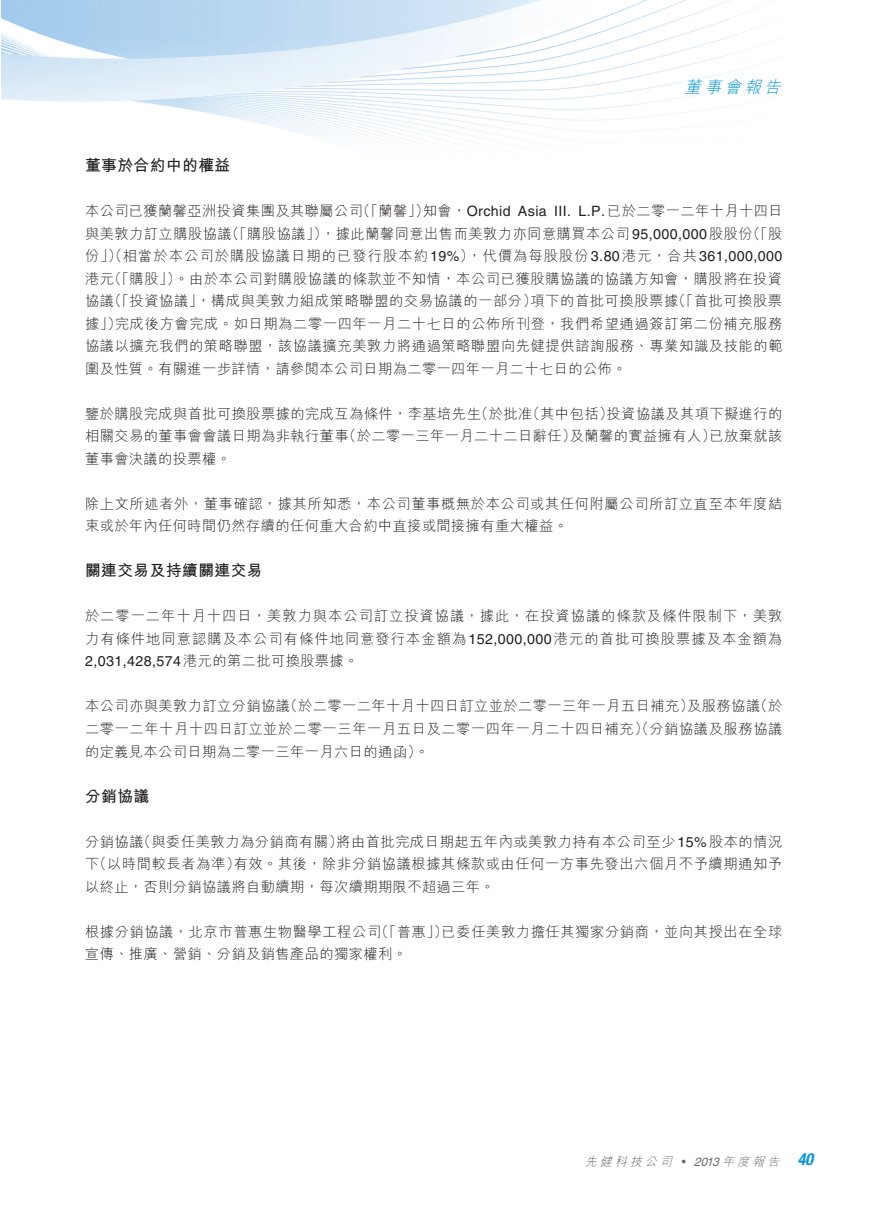
<style>
.page{position:relative;width:893px;height:1212px;background:#fff}
.page>*{position:absolute;margin:0;border:0;box-sizing:border-box;transform-origin:0 0}
.t1{font:italic 300 16.5px "M Hei HK";color:#0696d7}
._3__標題{font:700 15.75px "M Hei HK";letter-spacing:.03em;color:#231f20}
._1__內文{font:300 14.25px/22.5px "M Hei HK";letter-spacing:.04em;color:#231f20;text-align:justify}
.t2{font:italic 300 12px "M Hei HK";color:#636366}
.s1{font-family:"Helvetica LT Std";font-weight:400}
.s2{font-family:"Helvetica LT Std";font-weight:400;font-style:normal;font-stretch:condensed}
.s3{font-family:"Helvetica LT Std";font-weight:400;color:#6c6d70}
.s4{color:#6c6d70}
.s5{font-family:"Helvetica Neue LT Std";font-weight:700;font-stretch:condensed;font-size:16.5px;color:#0696d7}
</style>
<div class="page">
<img style="left:2px;top:0;width:759px;height:142px">
<p class="t1" style="left:684px;top:78px;width:102px">董事會報告</p>
<p class="_3__標題" style="left:85px;top:154px;width:147px">董事於合約中的權益</p>
<p class="_1__內文" style="left:85px;top:200px;width:699px">本公司已獲蘭馨亞洲投資集團及其聯屬公司（「蘭馨」）知會，<span class="s1">Orchid Asia III. L.P.</span>已於二零一二年十月十四日與美敦力訂立購股協議（「購股協議」），據此蘭馨同意出售而美敦力亦同意購買本公司<span class="s1">95,000,000</span>股股份（「股份」）（相當於本公司於購股協議日期的已發行股本約<span class="s1">19%</span>），代價為每股股份<span class="s1">3.80</span>港元，合共<span class="s1">361,000,000</span>港元（「購股」）。由於本公司對購股協議的條款並不知情，本公司已獲股購協議的協議方知會，購股將在投資協議（「投資協議」，構成與美敦力組成策略聯盟的交易協議的一部分）項下的首批可換股票據（「首批可換股票據」）完成後方會完成。如日期為二零一四年一月二十七日的公佈所刊登，我們希望通過簽訂第二份補充服務協議以擴充我們的策略聯盟，該協議擴充美敦力將通過策略聯盟向先健提供諮詢服務、專業知識及技能的範圍及性質。有關進一步詳情，請參閱本公司日期為二零一四年一月二十七日的公佈。</p>
<p class="_1__內文" style="left:85px;top:402px;width:699px">鑒於購股完成與首批可換股票據的完成互為條件，李基培先生（於批准（其中包括）投資協議及其項下擬進行的相關交易的董事會會議日期為非執行董事（於二零一三年一月二十二日辭任）及蘭馨的實益擁有人）已放棄就該董事會決議的投票權。</p>
<p class="_1__內文" style="left:85px;top:492px;width:699px">除上文所述者外，董事確認，據其所知悉，本公司董事概無於本公司或其任何附屬公司所訂立直至本年度結束或於年內任何時間仍然存續的任何重大合約中直接或間接擁有重大權益。</p>
<p class="_3__標題" style="left:85px;top:559px;width:179px">關連交易及持續關連交易</p>
<p class="_1__內文" style="left:85px;top:605px;width:699px">於二零一二年十月十四日，美敦力與本公司訂立投資協議，據此，在投資協議的條款及條件限制下，美敦力有條件地同意認購及本公司有條件地同意發行本金額為<span class="s1">152,000,000</span>港元的首批可換股票據及本金額為<span class="s1">2,031,428,574</span>港元的第二批可換股票據。</p>
<p class="_1__內文" style="left:85px;top:695px;width:699px">本公司亦與美敦力訂立分銷協議（於二零一二年十月十四日訂立並於二零一三年一月五日補充）及服務協議（於二零一二年十月十四日訂立並於二零一三年一月五日及二零一四年一月二十四日補充）（分銷協議及服務協議的定義見本公司日期為二零一三年一月六日的通函）。</p>
<p class="_3__標題" style="left:85px;top:784px;width:66px">分銷協議</p>
<p class="_1__內文" style="left:85px;top:830px;width:699px">分銷協議（與委任美敦力為分銷商有關）將由首批完成日期起五年內或美敦力持有本公司至少<span class="s1">15%</span>股本的情況下（以時間較長者為準）有效。其後，除非分銷協議根據其條款或由任何一方事先發出六個月不予續期通知予以終止，否則分銷協議將自動續期，每次續期期限不超過三年。</p>
<p class="_1__內文" style="left:85px;top:920px;width:699px">根據分銷協議，北京市普惠生物醫學工程公司（「普惠」）已委任美敦力擔任其獨家分銷商，並向其授出在全球宣傳、推廣、營銷、分銷及銷售產品的獨家權利。</p>
<p class="t2" style="left:585px;top:1156px;width:230px">先健科技公司 <span class="s2">•</span> <span class="s3">2013</span><span class="s4">年度報告</span> <span class="s5">40</span></p>
</div>
